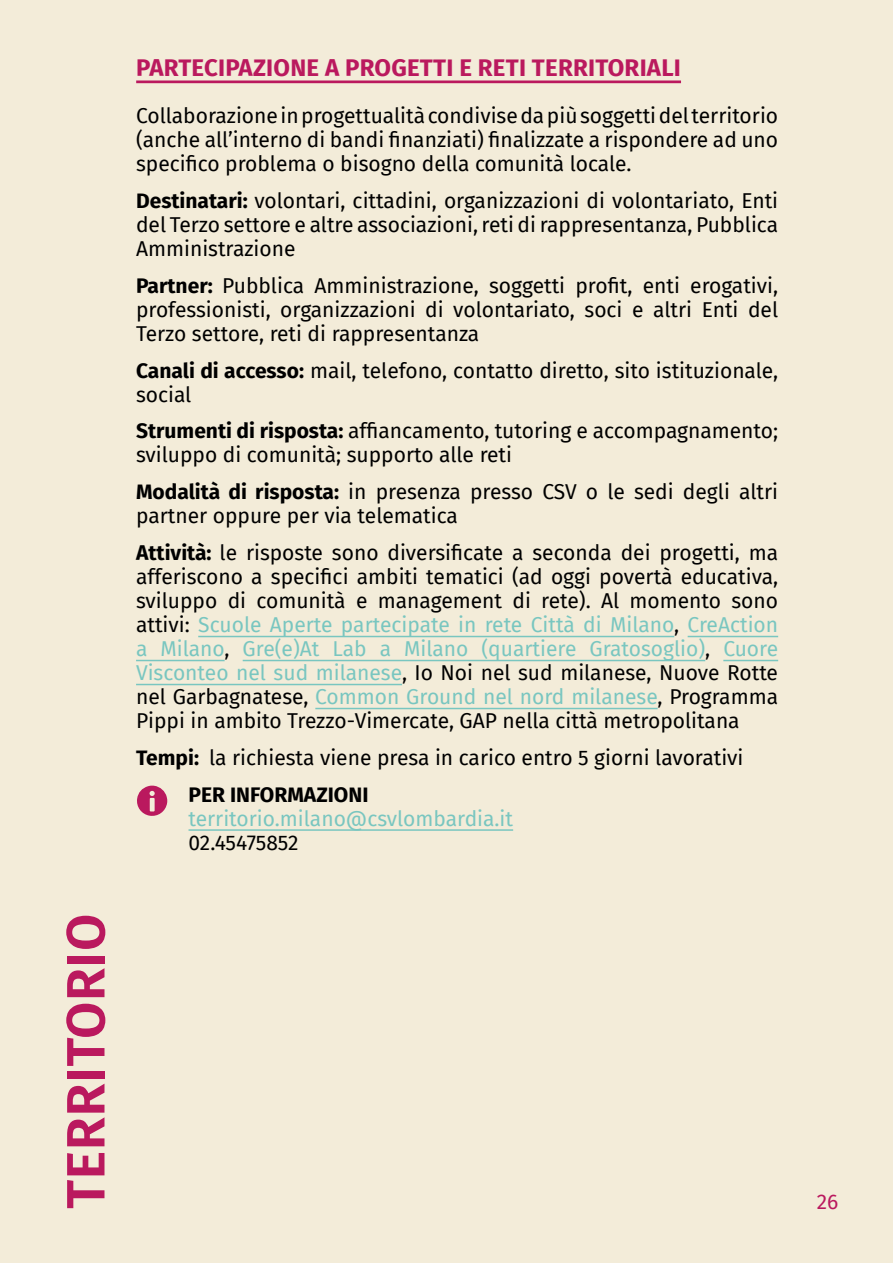
<style>
.page{position:relative;width:893px;height:1263px;background:#f3ecd9}
.page>*{position:absolute;margin:0;border:0;box-sizing:border-box;transform-origin:0 0}
.t1{font:600 54px "Fira Sans";letter-spacing:.01em;color:#ba195e}
.t2{font:700 24px "Fira Sans";letter-spacing:.01em;color:#ba195e}
.t3{font:21px/24px "Fira Sans";color:#000;text-align:justify}
.t4{font:21px "Fira Sans";color:#79c6c0}
.t5{font:21px "Fira Sans";color:#ba195e}
.s1{font-weight:700}
.s2{color:#79c6c0}
</style>
<div class="page">
<hr style="left:136px;top:80px;width:545px;height:3px;background:#ba195e">
<hr style="left:198px;top:636px;width:476px;height:1px;background:#79c6c0">
<hr style="left:688px;top:636px;width:90px;height:1px;background:#79c6c0">
<hr style="left:136px;top:660px;width:89px;height:1px;background:#79c6c0">
<hr style="left:243px;top:660px;width:462px;height:1px;background:#79c6c0">
<hr style="left:723px;top:660px;width:55px;height:1px;background:#79c6c0">
<hr style="left:136px;top:684px;width:266px;height:1px;background:#79c6c0">
<hr style="left:315px;top:708px;width:343px;height:1px;background:#79c6c0">
<hr style="left:189px;top:829px;width:324px;height:2px;background:#79c6c0">
<svg style="left:137px;top:786px;width:30px;height:30px"></svg>
<h1 class="t1" style="left:41px;top:1209px;width:297px;rotate:-90deg">TERRITORIO</h1>
<p class="t2" style="left:136px;top:48px;width:546px">PARTECIPAZIONE A PROGETTI E RETI TERRITORIALI</p>
<p class="t3" style="left:136px;top:104px;width:644px">Collaborazione in progettualità condivise da più soggetti del territorio (anche all’interno di bandi finanziati) finalizzate a rispondere ad uno specifico problema o bisogno della comunità locale.</p>
<p class="t3" style="left:136px;top:188px;width:644px"><span class="s1">Destinatari:</span> volontari, cittadini, organizzazioni di volontariato, Enti del Terzo settore e altre associazioni, reti di rappresentanza, Pubblica Amministrazione</p>
<p class="t3" style="left:136px;top:273px;width:644px"><span class="s1">Partner:</span> Pubblica Amministrazione, soggetti profit, enti erogativi, professionisti, organizzazioni di volontariato, soci e altri Enti del Terzo settore, reti di rappresentanza</p>
<p class="t3" style="left:136px;top:358px;width:644px"><span class="s1">Canali di accesso:</span> mail, telefono, contatto diretto, sito istituzionale, social</p>
<p class="t3" style="left:136px;top:419px;width:644px"><span class="s1">Strumenti di risposta:</span> affiancamento, tutoring e accompagnamento; sviluppo di comunità; supporto alle reti</p>
<p class="t3" style="left:136px;top:479px;width:644px"><span class="s1">Modalità di risposta:</span> in presenza presso CSV o le sedi degli altri partner oppure per via telematica</p>
<p class="t3" style="left:136px;top:540px;width:644px"><span class="s1">Attività:</span> le risposte sono diversificate a seconda dei progetti, ma afferiscono a specifici ambiti tematici (ad oggi povertà educativa, sviluppo di comunità e management di rete). Al momento sono attivi: <span class="s2">Scuole Aperte partecipate in rete Città di Milano</span>, <span class="s2">CreAction a Milano</span>, <span class="s2">Gre(e)At Lab a Milano (quartiere Gratosoglio)</span>, <span class="s2">Cuore Visconteo nel sud milanese</span>, Io Noi nel sud milanese, Nuove Rotte nel Garbagnatese, <span class="s2">Common Ground nel nord milanese</span>, Programma Pippi in ambito Trezzo-Vimercate, GAP nella città metropolitana</p>
<p class="t3" style="left:188px;top:738px;width:557px;line-height:36.8px;text-indent:-52px"><span class="s1">Tempi:</span> la richiesta viene presa in carico entro 5 giorni lavorativi<br><span class="s1">PER INFORMAZIONI</span></p>
<p class="t4" style="left:188px;top:802px;width:326px">territorio.milano@csvlombardia.it</p>
<p class="t3" style="left:188px;top:830px;width:112px">02.45475852</p>
<p class="t5" style="left:817px;top:1186px;width:23px">26</p>
</div>
